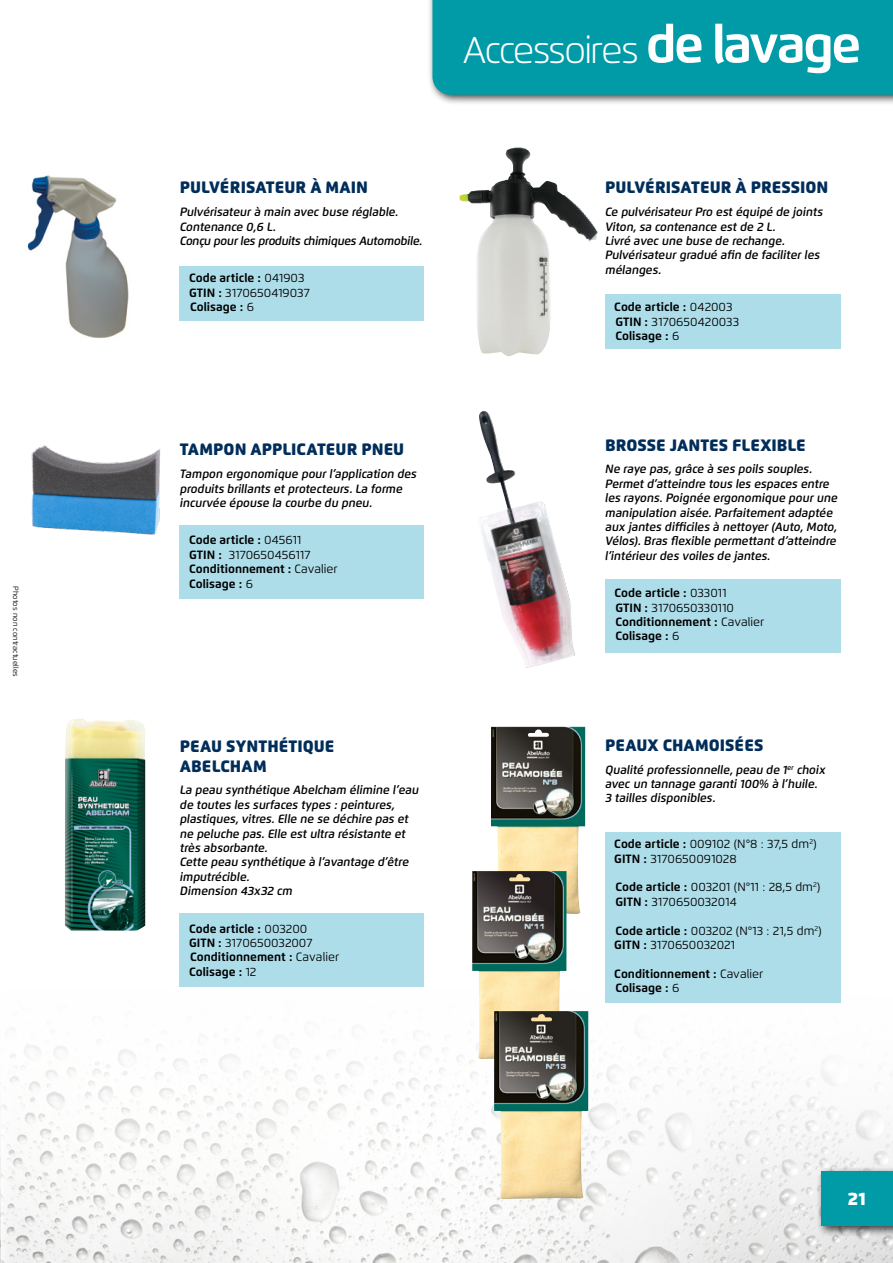
<style>
.page{position:relative;width:893px;height:1263px;background:#fff}
.page>*{position:absolute;margin:0;border:0;box-sizing:border-box;transform-origin:0 0}
.t1{font:300 37.05px "Flexo";letter-spacing:-.05em;color:#fff}
.t2{font:900 18px "Flexo";color:#fff}
.t3{font:900 16.5px/19.8px "Flexo";color:#002d5a}
.t4{font:italic 600 12px/14.4px "Flexo";color:#000}
.t5{font:700 12px/14.4px "Flexo";color:#000}
.t6{font:12px/14.4px "Flexo";color:#000}
.t7{font:italic 600 12px/14.4px "Flexo";letter-spacing:-.02em;color:#000}
.t8{font:7.5px "Flexo";color:#000}
.s1{font-weight:400}
.s2{font-weight:700;font-size:52.5px}
.s3{font-weight:700}
</style>
<div class="page">
<img style="left:1px;top:866px;width:892px;height:397px">
<div style="left:816px;top:1166px;width:77px;height:71px;background:#000;opacity:.75"></div>
<div style="left:821px;top:1171px;width:72px;height:55px;background:#009ba7"></div>
<div style="left:427px;top:0;width:466px;height:106px;background:#000;opacity:.75"></div>
<div style="left:432px;top:0;width:461px;height:95px;background:#009ba7"></div>
<img style="left:0;top:1106px;width:1px;height:157px">
<div style="left:605px;top:832px;width:236px;height:170px;background:#aeddea"></div>
<div style="left:605px;top:579px;width:236px;height:74px;background:#aeddea"></div>
<div style="left:605px;top:294px;width:236px;height:55px;background:#aeddea"></div>
<div style="left:180px;top:913px;width:244px;height:73px;background:#aeddea"></div>
<div style="left:180px;top:525px;width:244px;height:73px;background:#aeddea"></div>
<div style="left:180px;top:267px;width:244px;height:54px;background:#aeddea"></div>
<img style="left:27px;top:175px;width:102px;height:163px">
<img style="left:459px;top:147px;width:139px;height:209px">
<img style="left:479px;top:411px;width:96px;height:257px">
<img style="left:31px;top:445px;width:130px;height:90px">
<img style="left:65px;top:719px;width:80px;height:212px">
<img style="left:491px;top:726px;width:94px;height:189px">
<img style="left:472px;top:871px;width:94px;height:189px">
<img style="left:494px;top:1011px;width:94px;height:189px">
<p class="t8" style="left:20px;top:586px;width:92px;rotate:90deg">Photos non contractuelles</p>
<h3 class="t3" style="left:180px;top:178px;width:190px">PULVÉRISATEUR À MAIN</h3>
<p class="t7" style="left:180px;top:205px;width:244px">Pulvérisateur à main avec buse réglable.<br>Contenance 0,6 L.<br>Conçu pour les produits chimiques Automobile.</p>
<p class="t5" style="left:189px;top:271px;width:122px">Code article : <span class="s1">041903<br></span>GTIN : <span class="s1">3170650419037<br></span>Colisage : <span class="s1">6</span></p>
<h3 class="t3" style="left:180px;top:440px;width:226px">TAMPON APPLICATEUR PNEU</h3>
<p class="t4" style="left:180px;top:467px;width:238px">Tampon ergonomique pour l’application des produits brillants et protecteurs. La forme incurvée épouse la courbe du pneu.</p>
<p class="t5" style="left:189px;top:533px;width:150px">Code article : <span class="s1">045611<br></span>GTIN : <span class="s1">3170650456117<br></span>Conditionnement : <span class="s1">Cavalier<br></span>Colisage : <span class="s1">6</span></p>
<h3 class="t3" style="left:180px;top:736px;width:156px">PEAU SYNTHÉTIQUE<br>ABELCHAM</h3>
<p class="t4" style="left:180px;top:783px;width:240px">La peau synthétique Abelcham élimine l’eau de toutes les surfaces types : peintures, plastiques, vitres. Elle ne se déchire pas et ne peluche pas. Elle est ultra résistante et très absorbante.<br>Cette peau synthétique à l’avantage d’être imputrécible.<br>Dimension 43x32 cm</p>
<p class="t5" style="left:189px;top:921px;width:152px">Code article : <span class="s1">003200<br></span>GITN : <span class="s1">3170650032007<br></span>Conditionnement : <span class="s1">Cavalier<br></span>Colisage : <span class="s1">12</span></p>
<h1 class="t1" style="left:462px;top:27px;width:400px">Accessoires <span class="s2">de lavage</span></h1>
<h3 class="t3" style="left:605px;top:178px;width:225px">PULVÉRISATEUR À PRESSION</h3>
<p class="t4" style="left:605px;top:205px;width:219px">Ce pulvérisateur Pro est équipé de joints<br>Viton, sa contenance est de 2 L.<br>Livré avec une buse de rechange.<br>Pulvérisateur gradué afin de faciliter les mélanges.</p>
<p class="t5" style="left:614px;top:300px;width:126px">Code article : <span class="s1">042003<br></span>GTIN : <span class="s1">3170650420033<br></span>Colisage : <span class="s1">6</span></p>
<h3 class="t3" style="left:605px;top:435px;width:202px">BROSSE JANTES FLEXIBLE</h3>
<p class="t4" style="left:605px;top:462px;width:234px">Ne raye pas, grâce à ses poils souples.<br>Permet d’atteindre tous les espaces entre les rayons. Poignée ergonomique pour une manipulation aisée. Parfaitement adaptée aux jantes difficiles à nettoyer (Auto, Moto, Vélos). Bras flexible permettant d’atteindre l’intérieur des voiles de jantes.</p>
<p class="t5" style="left:615px;top:586px;width:151px">Code article : <span class="s1">033011<br></span>GTIN : <span class="s1">3170650330110<br></span>Conditionnement : <span class="s1">Cavalier<br></span>Colisage : <span class="s1">6</span></p>
<h3 class="t3" style="left:605px;top:735px;width:160px">PEAUX CHAMOISÉES</h3>
<p class="t4" style="left:605px;top:762px;width:222px">Qualité professionnelle, peau de 1<sup>er</sup> choix avec un tannage garanti 100% à l’huile.<br>3 tailles disponibles.</p>
<p class="t6" style="left:614px;top:837px;width:204px"><span class="s3">Code article :</span> 009102 (N°8 : 37,5 dm<sup>2</sup>)<br><span class="s3">GITN :</span> 3170650091028</p>
<p class="t6" style="left:615px;top:880px;width:207px"><span class="s3">Code article :</span> 003201 (N°11 : 28,5 dm<sup>2</sup>)<br><span class="s3">GITN :</span> 3170650032014</p>
<p class="t6" style="left:614px;top:923px;width:209px"><span class="s3">Code article :</span> 003202 (N°13 : 21,5 dm<sup>2</sup>)<br><span class="s3">GITN :</span> 3170650032021</p>
<p class="t5" style="left:614px;top:966px;width:151px">Conditionnement : <span class="s1">Cavalier<br></span>Colisage : <span class="s1">6</span></p>
<h2 class="t2" style="left:848px;top:1187px;width:20px">21</h2>
</div>
